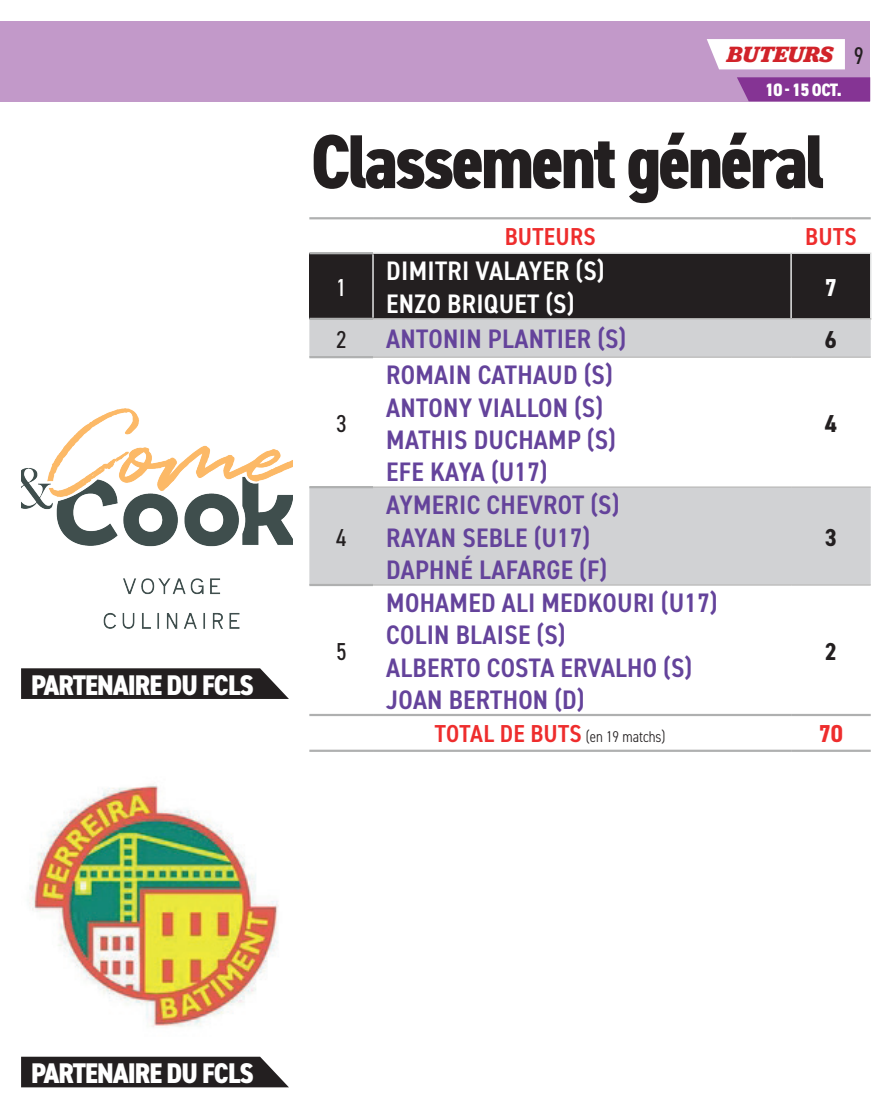
<style>
.page{position:relative;width:893px;height:1115px;background:#fff}
.page>*{position:absolute;margin:0;border:0;box-sizing:border-box;transform-origin:0 0}
.t1{font:800 condensed 76.5px "DIN2014";letter-spacing:-.04em;color:#231f20}
.t2{font:800 condensed 28.5px "DIN2014";letter-spacing:-.03em;color:#fff}
.t3{font:600 condensed 26.85px/32.1px "DIN2014";letter-spacing:.01em;color:#64439b;scale:1.04 1}
.t4{font:600 condensed 26.85px/32.1px "DIN2014";letter-spacing:.01em;color:#fff;scale:1.04 1}
.t5{font:600 condensed 24.6px "DIN2014";letter-spacing:.01em;color:#ee2d2d;scale:1.04 1}
.t6{font:condensed 24.6px "DIN2014";color:#231f20;scale:1.04 1}
.t7{font:700 condensed 24.6px "DIN2014";color:#231f20;scale:1.04 1}
.t8{font:700 condensed 24.6px "DIN2014";color:#ee2d2d;scale:1.04 1}
.t9{font:condensed 24.6px "DIN2014";color:#fff;scale:1.04 1}
.t10{font:700 condensed 24.6px "DIN2014";color:#fff;scale:1.04 1}
.t11{font:italic 700 22.95px "Jubilat";letter-spacing:-.005em;color:#d1232a}
.t12{font:800 condensed 18px "DIN2014";color:#fff}
.t13{font:300 condensed 15.6px "DIN2014";color:#231f20;scale:1.04 1}
.s1{font-family:"DIN2014";font-weight:400;font-style:normal;font-stretch:condensed;font-size:24.3px;color:#231f20}
.s2{font-weight:600;font-size:24.6px;color:#ee2d2d}
</style>
<div class="page">
<div style="left:0;top:21px;width:870px;height:80px;background:#c299c9"></div>
<div style="left:309px;top:253px;width:64px;height:66px;background:#231f20"></div>
<div style="left:374px;top:254px;width:496px;height:64px;background:#231f20"></div>
<svg style="left:309px;top:319px;width:562px;height:265px;fill:#d1d2d4"></svg>
<hr style="left:309px;top:217px;width:64px;height:2px;background:#afb0b0">
<hr style="left:373px;top:217px;width:418px;height:2px;background:#afb0b0">
<hr style="left:791px;top:217px;width:80px;height:2px;background:#afb0b0">
<hr style="left:309px;top:252px;width:64px;height:2px;background:#afb0b0">
<hr style="left:309px;top:584px;width:64px;height:2px;background:#afb0b0">
<hr style="left:309px;top:714px;width:64px;height:2px;background:#afb0b0">
<hr style="left:373px;top:714px;width:418px;height:2px;background:#afb0b0">
<hr style="left:791px;top:714px;width:80px;height:2px;background:#afb0b0">
<hr style="left:309px;top:749px;width:64px;height:3px;background:#afb0b0">
<hr style="left:373px;top:749px;width:418px;height:3px;background:#afb0b0">
<hr style="left:791px;top:749px;width:80px;height:3px;background:#afb0b0">
<hr style="left:791px;top:252px;width:80px;height:2px;background:#e2e3e3">
<hr style="left:870px;top:254px;width:1px;height:64px;background:#e2e3e3">
<hr style="left:373px;top:252px;width:418px;height:2px;background:#e2e3e3">
<hr style="left:372px;top:254px;width:2px;height:64px;background:#e2e3e3">
<hr style="left:790px;top:254px;width:2px;height:64px;background:#e2e3e3">
<hr style="left:309px;top:318px;width:64px;height:2px;background:#afb0b0">
<hr style="left:373px;top:318px;width:418px;height:1px;background:#bebebd">
<hr style="left:791px;top:318px;width:80px;height:1px;background:#bebebd">
<hr style="left:373px;top:356px;width:418px;height:2px;background:#bebebd">
<hr style="left:791px;top:356px;width:80px;height:2px;background:#bebebd">
<hr style="left:309px;top:486px;width:64px;height:2px;background:#afb0b0">
<hr style="left:309px;top:356px;width:64px;height:2px;background:#afb0b0">
<hr style="left:373px;top:486px;width:418px;height:2px;background:#bebebd">
<hr style="left:791px;top:486px;width:80px;height:2px;background:#bebebd">
<hr style="left:373px;top:584px;width:418px;height:1px;background:#bebebd">
<hr style="left:791px;top:584px;width:80px;height:1px;background:#bebebd">
<div style="left:707px;top:39px;width:138px;height:30px;background:#fff"></div>
<svg style="left:737px;top:77px;width:133px;height:24px;background:#883996"></svg>
<img style="left:29px;top:785px;width:250px;height:242px">
<img style="left:21px;top:408px;width:272px;height:221px">
<svg style="left:21px;top:1056px;width:268px;height:31px;background:#332f30"></svg>
<svg style="left:21px;top:668px;width:268px;height:31px;background:#302d2e"></svg>
<p class="t2" style="left:31px;top:666px;width:224px">PARTENAIRE DU FCLS</p>
<p class="t11" style="left:727px;top:39px;width:138px">BUTEURS <span class="s1">9</span></p>
<p class="t12" style="left:765px;top:78px;width:78px">10 - 15 oct.</p>
<h1 class="t1" style="left:311px;top:111px;width:516px">Classement général</h1>
<p class="t9" style="left:336px;top:271px;width:11px">1</p>
<p class="t5" style="left:505px;top:220px;width:89px">BUTEURS</p>
<p class="t5" style="left:805px;top:220px;width:51px">BUTS</p>
<p class="t4" style="left:386px;top:254px;width:211px">DIMITRI VALAYER (S)<br>ENZO BRIQUET (S)</p>
<p class="t10" style="left:825px;top:271px;width:13px">7</p>
<p class="t6" style="left:336px;top:323px;width:11px">2</p>
<p class="t3" style="left:386px;top:322px;width:232px">ANTONIN PLANTIER (S)</p>
<p class="t7" style="left:825px;top:323px;width:13px">6</p>
<p class="t6" style="left:336px;top:407px;width:11px">3</p>
<p class="t3" style="left:386px;top:358px;width:222px">ROMAIN CATHAUD (S)<br>ANTONY VIALLON (S)<br>MATHIS DUCHAMP (S)<br>EFE KAYA (U17)</p>
<p class="t7" style="left:825px;top:407px;width:13px">4</p>
<p class="t6" style="left:336px;top:521px;width:11px">4</p>
<p class="t3" style="left:386px;top:488px;width:226px">AYMERIC CHEVROT (S)<br>RAYAN SEBLE (U17)<br>DAPHNÉ LAFARGE (F)</p>
<p class="t7" style="left:825px;top:521px;width:13px">3</p>
<p class="t6" style="left:336px;top:634px;width:11px">5</p>
<p class="t3" style="left:386px;top:586px;width:320px">MOHAMED ALI MEDKOURI (U17)<br>COLIN BLAISE (S)<br>ALBERTO COSTA ERVALHO (S)<br>JOAN BERTHON (D)</p>
<p class="t7" style="left:825px;top:634px;width:13px">2</p>
<p class="t13" style="left:435px;top:727px;width:223px"><span class="s2">TOTAL DE BUTS</span> (en 19 matchs)</p>
<p class="t8" style="left:819px;top:717px;width:25px">70</p>
<p class="t2" style="left:31px;top:1054px;width:224px">PARTENAIRE DU FCLS</p>
</div>
